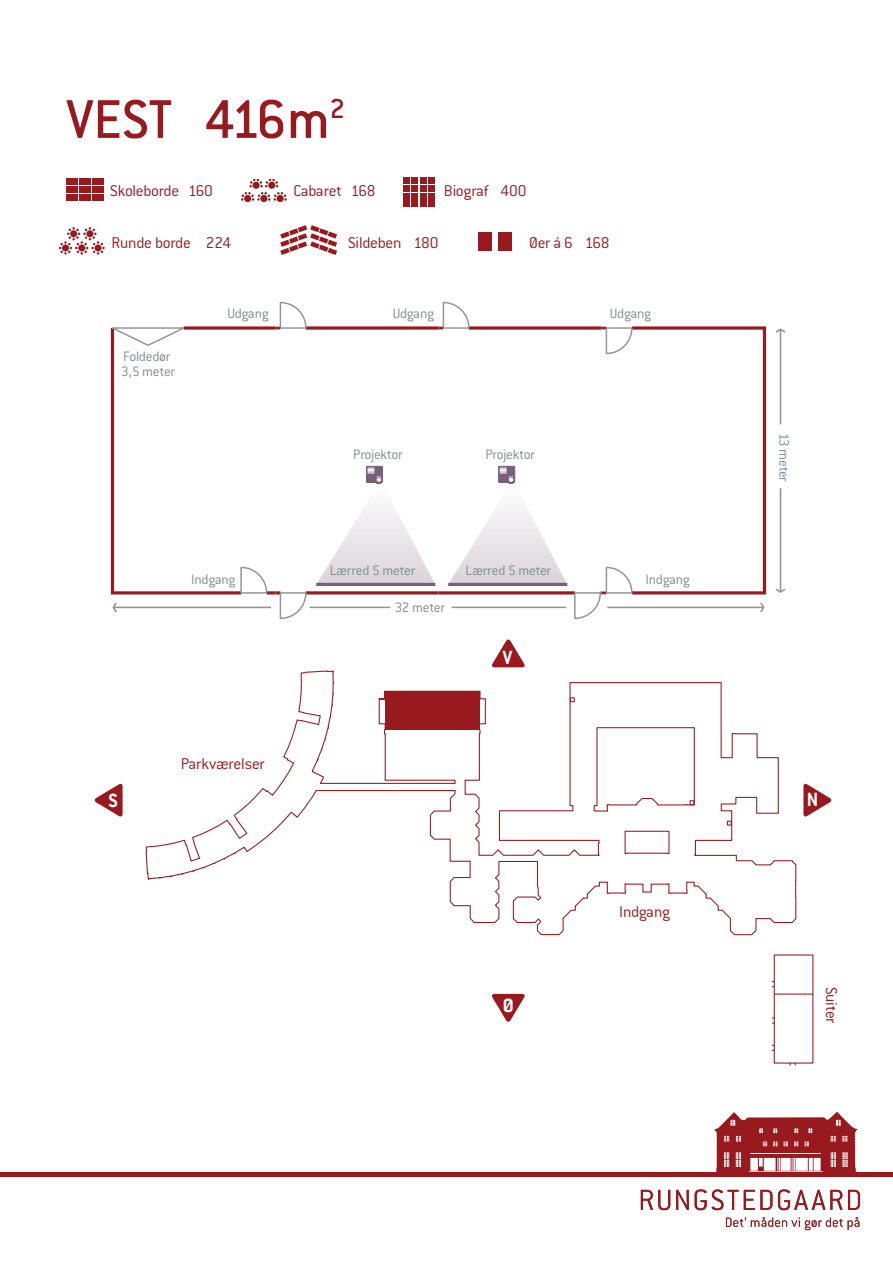
<style>
.page{position:relative;width:893px;height:1263px;background:#fff}
.page>*{position:absolute;margin:0;border:0;box-sizing:border-box;transform-origin:0 0}
.t1{font:500 59.85px "Conduit ITC";color:#981a1e}
.t2{font:700 21px "Conduit ITC";color:#fff}
.t3{font:300 17.1px "Conduit ITC";letter-spacing:-.015em;color:#981a1e}
.t4{font:300 15px/15px "Conduit ITC";letter-spacing:-.02em;color:#7c8d90}
</style>
<div class="page">
<hr style="left:0;top:1172px;width:893px;height:4px;background:#981a1e">
<svg style="left:714px;top:1111px;width:144px;height:61px"></svg>
<hr style="left:750px;top:1153px;width:71px;height:1px;background:#fff">
<svg style="left:641px;top:1189px;width:219px;height:21px"></svg>
<svg style="left:726px;top:1217px;width:133px;height:13px"></svg>
<svg style="left:456px;top:682px;width:341px;height:254px"></svg>
<svg style="left:145px;top:670px;width:311px;height:210px"></svg>
<div style="left:774px;top:954px;width:39px;height:109px;border:1px solid #981a1e"></div>
<hr style="left:774px;top:993px;width:39px;height:1px;background:#981a1e">
<svg style="left:727px;top:821px;width:5px;height:4px"></svg>
<svg style="left:570px;top:697px;width:5px;height:5px"></svg>
<svg style="left:429px;top:727px;width:266px;height:209px"></svg>
<svg style="left:492px;top:639px;width:33px;height:28px"></svg>
<svg style="left:492px;top:994px;width:33px;height:28px"></svg>
<svg style="left:803px;top:783px;width:29px;height:34px"></svg>
<svg style="left:94px;top:783px;width:29px;height:34px"></svg>
<div style="left:498px;top:466px;width:17px;height:17px;border:1px solid #785f79"></div>
<svg style="left:448px;top:468px;width:119px;height:115px"></svg>
<div style="left:366px;top:466px;width:17px;height:17px;border:1px solid #785f79"></div>
<svg style="left:316px;top:468px;width:119px;height:115px"></svg>
<hr style="left:310px;top:607px;width:80px;height:1px;background:#939598">
<hr style="left:452px;top:607px;width:114px;height:1px;background:#939598">
<svg style="left:776px;top:488px;width:9px;height:105px"></svg>
<svg style="left:776px;top:328px;width:9px;height:96px"></svg>
<div style="left:385px;top:691px;width:95px;height:38px;background:#981a1e"></div>
<div style="left:403px;top:177px;width:7px;height:7px;background:#981a1e"></div>
<div style="left:412px;top:177px;width:6px;height:7px;background:#981a1e"></div>
<div style="left:420px;top:177px;width:6px;height:7px;background:#981a1e"></div>
<div style="left:428px;top:177px;width:6px;height:7px;background:#981a1e"></div>
<div style="left:403px;top:185px;width:7px;height:6px;background:#981a1e"></div>
<div style="left:403px;top:193px;width:7px;height:6px;background:#981a1e"></div>
<div style="left:403px;top:201px;width:7px;height:6px;background:#981a1e"></div>
<svg style="left:412px;top:185px;width:22px;height:22px"></svg>
<div style="left:66px;top:178px;width:12px;height:6px;background:#981a1e"></div>
<div style="left:79px;top:178px;width:12px;height:6px;background:#981a1e"></div>
<div style="left:92px;top:178px;width:12px;height:6px;background:#981a1e"></div>
<div style="left:66px;top:186px;width:12px;height:7px;background:#981a1e"></div>
<div style="left:79px;top:186px;width:12px;height:7px;background:#981a1e"></div>
<div style="left:92px;top:186px;width:12px;height:7px;background:#981a1e"></div>
<div style="left:66px;top:194px;width:12px;height:7px;background:#981a1e"></div>
<div style="left:79px;top:194px;width:12px;height:7px;background:#981a1e"></div>
<div style="left:92px;top:194px;width:12px;height:7px;background:#981a1e"></div>
<hr style="left:306px;top:591px;width:132px;height:3px;background:#981a1e">
<svg style="left:307px;top:326px;width:131px;height:4px"></svg>
<svg style="left:110px;top:301px;width:197px;height:318px"></svg>
<hr style="left:438px;top:591px;width:137px;height:3px;background:#981a1e">
<svg style="left:469px;top:326px;width:132px;height:4px"></svg>
<svg style="left:438px;top:301px;width:32px;height:28px"></svg>
<div style="left:630px;top:326px;width:136px;height:268px;border:3px solid #981a1e"></div>
<svg style="left:573px;top:566px;width:191px;height:54px"></svg>
<svg style="left:601px;top:327px;width:32px;height:28px"></svg>
<svg style="left:241px;top:179px;width:46px;height:22px"></svg>
<svg style="left:59px;top:227px;width:46px;height:28px"></svg>
<div style="left:478px;top:239px;width:7px;height:12px;background:#981a1e"></div>
<div style="left:486px;top:239px;width:6px;height:12px;background:#981a1e"></div>
<div style="left:478px;top:232px;width:14px;height:7px;background:#981a1e"></div>
<div style="left:498px;top:239px;width:7px;height:12px;background:#981a1e"></div>
<div style="left:506px;top:239px;width:6px;height:12px;background:#981a1e"></div>
<div style="left:498px;top:232px;width:14px;height:7px;background:#981a1e"></div>
<svg style="left:280px;top:225px;width:57px;height:30px"></svg>
<hr style="left:448px;top:583px;width:119px;height:3px;background:#785f79">
<hr style="left:316px;top:583px;width:119px;height:3px;background:#785f79">
<h1 class="t1" style="left:66px;top:86px;width:280px">VEST 416m<sup>2</sup></h1>
<p class="t3" style="left:110px;top:181px;width:104px">Skoleborde 160</p>
<p class="t3" style="left:293px;top:181px;width:84px">Cabaret 168</p>
<p class="t3" style="left:444px;top:181px;width:84px">Biograf 400</p>
<p class="t3" style="left:112px;top:233px;width:121px">Runde borde 224</p>
<p class="t3" style="left:348px;top:233px;width:92px">Sildeben 180</p>
<p class="t3" style="left:529px;top:233px;width:82px">Øer á 6 168</p>
<p class="t4" style="left:121px;top:349px;width:55px">Foldedør<br>3,5 meter</p>
<p class="t4" style="left:227px;top:306px;width:43px">Udgang</p>
<p class="t4" style="left:393px;top:306px;width:43px">Udgang</p>
<p class="t4" style="left:610px;top:306px;width:43px">Udgang</p>
<p class="t4" style="left:353px;top:447px;width:51px">Projektor</p>
<p class="t4" style="left:485px;top:447px;width:51px">Projektor</p>
<p class="t4" style="left:466px;top:563px;width:87px">Lærred 5 meter</p>
<p class="t4" style="left:330px;top:563px;width:87px">Lærred 5 meter</p>
<p class="t4" style="left:191px;top:571px;width:46px">Indgang</p>
<p class="t4" style="left:645px;top:572px;width:46px">Indgang</p>
<p class="t4" style="left:395px;top:599px;width:51px">32 meter</p>
<h2 class="t2" style="left:503px;top:645px;width:11px">V</h2>
<p class="t3" style="left:181px;top:755px;width:85px">Parkværelser</p>
<p class="t4" style="left:792px;top:433px;width:51px;rotate:90deg">13 meter</p>
<h2 class="t2" style="left:109px;top:788px;width:11px">S</h2>
<h2 class="t2" style="left:807px;top:788px;width:13px">N</h2>
<h2 class="t2" style="left:503px;top:993px;width:13px">Ø</h2>
<p class="t3" style="left:619px;top:902px;width:52px">Indgang</p>
<p class="t3" style="left:841px;top:987px;width:38px;rotate:90deg">Suiter</p>
</div>
